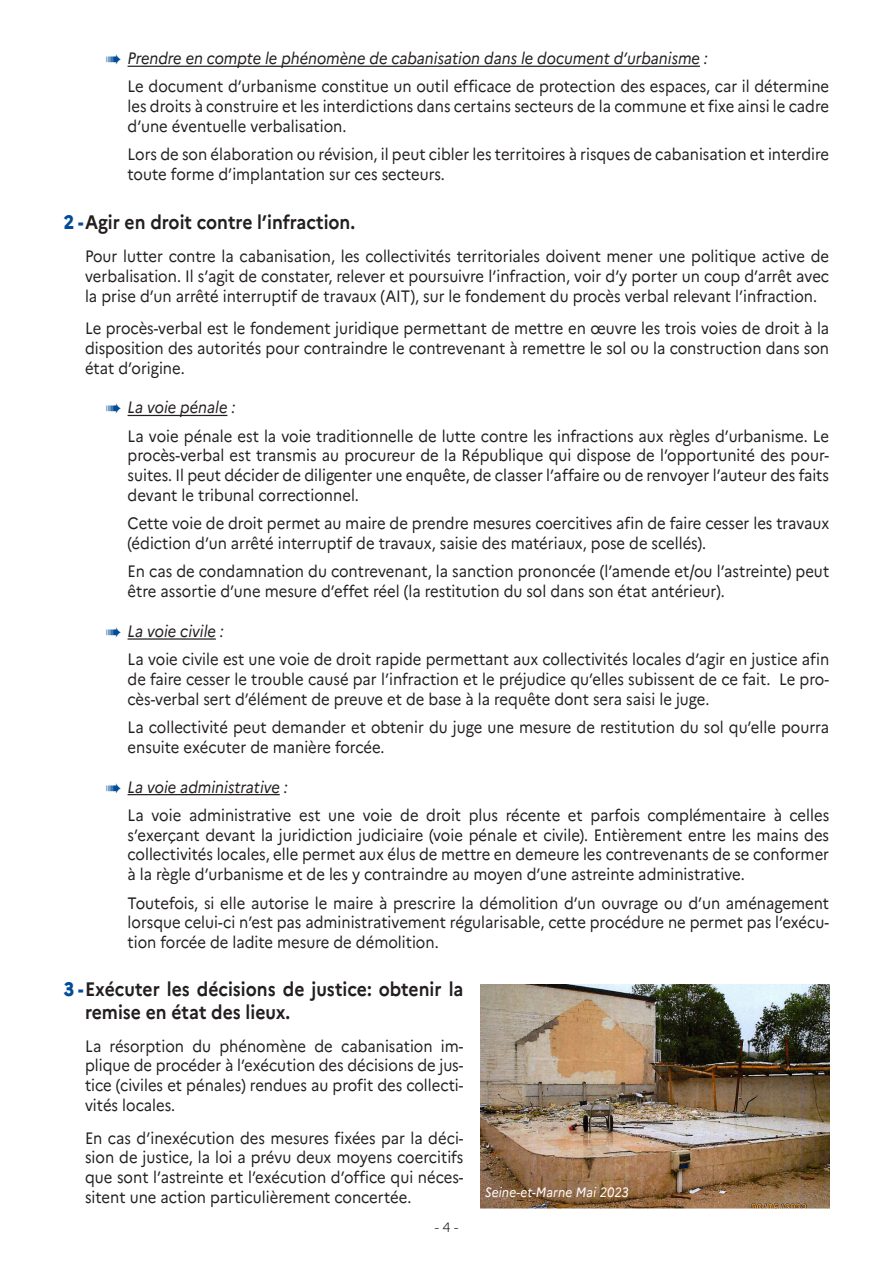
<style>
.page{position:relative;width:893px;height:1263px;background:#fff}
.page>*{position:absolute;margin:0;border:0;box-sizing:border-box;transform-origin:0 0}
.t1{font:700 19.5px/23.4px "Marianne";color:#231f20;scale:.9 1}
.t2{font:16.5px/19.8px "Marianne";color:#231f20;text-align:justify;scale:.9 1}
.t3{font:italic 16.5px "Marianne";color:#231f20;scale:.9 1}
.t4{font:italic 13.5px "Marianne";letter-spacing:.01em;color:#fff;scale:.9 1}
.t5{font:300 13.5px "Marianne";color:#231f20}
.s1{color:#014c98}
.s2{font-weight:800;color:#014c98}
</style>
<div class="page">
<hr style="left:128px;top:66px;width:572px;height:1px;background:#231f20">
<hr style="left:128px;top:415px;width:99px;height:1px;background:#231f20">
<hr style="left:128px;top:638px;width:88px;height:2px;background:#231f20">
<hr style="left:128px;top:794px;width:152px;height:1px;background:#231f20">
<img style="left:480px;top:985px;width:349px;height:223px">
<p class="t3" style="left:106px;top:48px;width:670px"><span class="s1">→</span> Prendre en compte le phénomène de cabanisation dans le document d’urbanisme :</p>
<p class="t2" style="left:128px;top:77px;width:781px">Le document d’urbanisme constitue un outil efficace de protection des espaces, car il détermine les droits à construire et les interdictions dans certains secteurs de la commune et fixe ainsi le cadre d’une éventuelle verbalisation.</p>
<p class="t2" style="left:128px;top:145px;width:781px">Lors de son élaboration ou révision, il peut cibler les territoires à risques de cabanisation et interdire toute forme d’implantation sur ces secteurs.</p>
<p class="t1" style="left:64px;top:211px;width:325px"><span class="s2">2 -</span>Agir en droit contre l’infraction.</p>
<p class="t2" style="left:85px;top:246px;width:828px">Pour lutter contre la cabanisation, les collectivités territoriales doivent mener une politique active de verbalisation. Il s’agit de constater, relever et poursuivre l’infraction, voir d’y porter un coup d’arrêt avec la prise d’un arrêté interruptif de travaux (AIT), sur le fondement du procès verbal relevant l’infraction.</p>
<p class="t2" style="left:85px;top:318px;width:828px">Le procès-verbal est le fondement juridique permettant de mettre en œuvre les trois voies de droit à la disposition des autorités pour contraindre le contrevenant à remettre le sol ou la construction dans son état d’origine.</p>
<p class="t3" style="left:106px;top:397px;width:145px"><span class="s1">→</span> La voie pénale :</p>
<p class="t2" style="left:128px;top:426px;width:781px">La voie pénale est la voie traditionnelle de lutte contre les infractions aux règles d’urbanisme. Le procès-verbal est transmis au procureur de la République qui dispose de l’opportunité des pour&shy;suites. Il peut décider de diligenter une enquête, de classer l’affaire ou de renvoyer l’auteur des faits devant le tribunal correctionnel.</p>
<p class="t2" style="left:128px;top:513px;width:781px">Cette voie de droit permet au maire de prendre mesures coercitives afin de faire cesser les travaux (édiction d’un arrêté interruptif de travaux, saisie des matériaux, pose de scellés).</p>
<p class="t2" style="left:128px;top:562px;width:781px">En cas de condamnation du contrevenant, la sanction prononcée (l’amende et/ou l’astreinte) peut être assortie d’une mesure d’effet réel (la restitution du sol dans son état antérieur).</p>
<p class="t3" style="left:106px;top:621px;width:132px"><span class="s1">→</span> La voie civile :</p>
<p class="t2" style="left:128px;top:649px;width:781px">La voie civile est une voie de droit rapide permettant aux collectivités locales d’agir en justice afin de faire cesser le trouble causé par l’infraction et le préjudice qu’elles subissent de ce fait. Le pro&shy;cès-verbal sert d’élément de preuve et de base à la requête dont sera saisi le juge.</p>
<p class="t2" style="left:128px;top:717px;width:781px">La collectivité peut demander et obtenir du juge une mesure de restitution du sol qu’elle pourra ensuite exécuter de manière forcée.</p>
<p class="t3" style="left:106px;top:776px;width:203px"><span class="s1">→</span> La voie administrative :</p>
<p class="t2" style="left:128px;top:805px;width:781px">La voie administrative est une voie de droit plus récente et parfois complémentaire à celles s’exerçant devant la juridiction judiciaire (voie pénale et civile). Entièrement entre les mains des collectivités locales, elle permet aux élus de mettre en demeure les contrevenants de se conformer à la règle d’urbanisme et de les y contraindre au moyen d’une astreinte administrative.</p>
<p class="t2" style="left:128px;top:893px;width:781px">Toutefois, si elle autorise le maire à prescrire la démolition d’un ouvrage ou d’un aménagement lorsque celui-ci n’est pas administrativement régularisable, cette procédure ne permet pas l’exécu&shy;tion forcée de ladite mesure de démolition.</p>
<p class="t1" style="left:85px;top:977px;width:422px;text-indent:-21px"><span class="s2">3 -</span>Exécuter les décisions de justice: obtenir la remise en état des lieux.</p>
<p class="t2" style="left:85px;top:1036px;width:422px">La résorption du phénomène de cabanisation im&shy;plique de procéder à l’exécution des décisions de jus&shy;tice (civiles et pénales) rendues au profit des collecti&shy;vités locales.</p>
<p class="t2" style="left:85px;top:1128px;width:422px">En cas d’inexécution des mesures fixées par la déci&shy;sion de justice, la loi a prévu deux moyens coercitifs que sont l’astreinte et l’exécution d’office qui néces&shy;sitent une action particulièrement concertée.</p>
<p class="t4" style="left:485px;top:1183px;width:162px">Seine-et-Marne Mai 2023</p>
<p class="t5" style="left:435px;top:1219px;width:25px">- 4 -</p>
</div>
